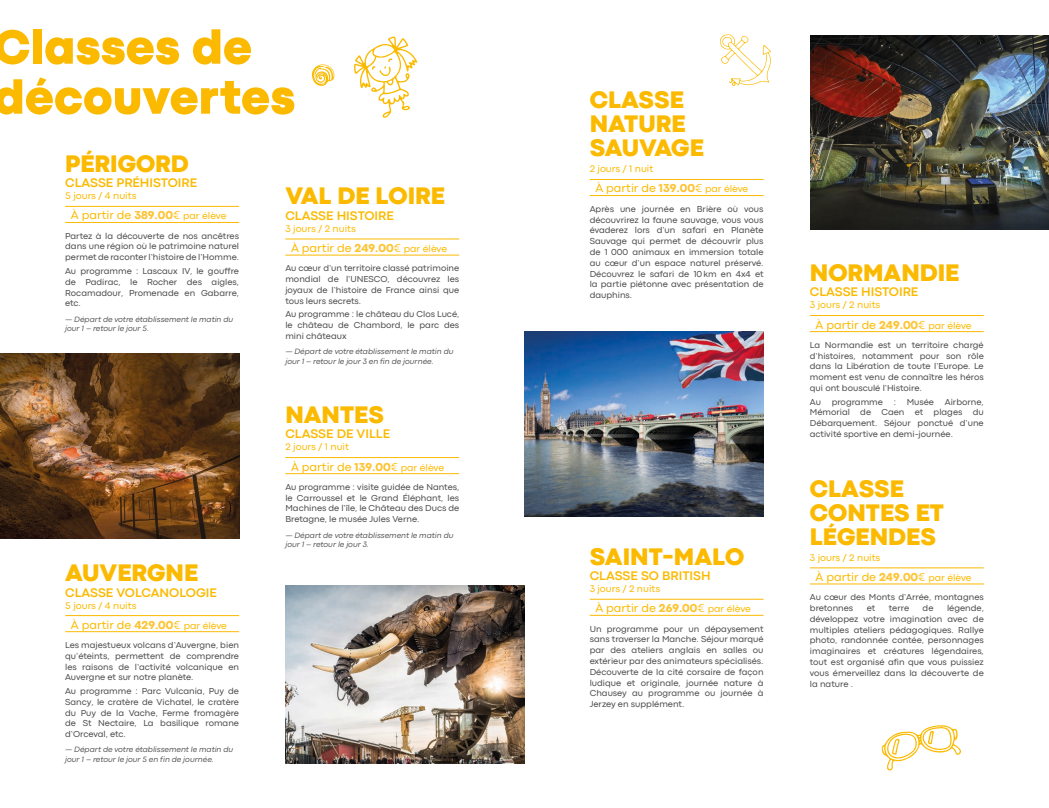
<style>
.page{position:relative;width:1049px;height:808px;background:#fff}
.page>*{position:absolute;margin:0;border:0;box-sizing:border-box;transform-origin:0 0}
.t1{font:800 50px/50px "Codec Pro";color:#fbba00}
.t2{font:800 25px/24px "Codec Pro";color:#fbba00}
.t3{font:700 13px "Codec Pro";color:#fbba00}
.t4{font:12px "Codec Pro";color:#fbba00}
.t5{font:10px "Codec Pro";color:#fbba00}
.t6{font:9px/10.8px "Codec Pro";color:#4b4b4a;text-align:justify}
.t7{font:italic 8px/9.6px "Codec Pro News";color:#4b4b4a}
.s1{font-weight:800;color:#fdc434}
.s2{font-size:10px}
</style>
<div class="page">
<hr style="left:65px;top:206px;width:174px;height:1px;background:#fbba00">
<hr style="left:65px;top:222px;width:174px;height:1px;background:#fbba00">
<hr style="left:285px;top:239px;width:174px;height:1px;background:#fbba00">
<hr style="left:285px;top:255px;width:174px;height:1px;background:#fbba00">
<hr style="left:810px;top:315px;width:174px;height:1px;background:#fbba00">
<hr style="left:810px;top:331px;width:174px;height:1px;background:#fbba00">
<hr style="left:810px;top:568px;width:174px;height:1px;background:#fbba00">
<hr style="left:810px;top:584px;width:174px;height:1px;background:#fbba00">
<hr style="left:590px;top:599px;width:173px;height:1px;background:#fbba00">
<hr style="left:590px;top:615px;width:173px;height:1px;background:#fbba00">
<hr style="left:65px;top:615px;width:174px;height:1px;background:#fbba00">
<hr style="left:65px;top:631px;width:174px;height:1px;background:#fbba00">
<hr style="left:285px;top:457px;width:174px;height:1px;background:#fbba00">
<hr style="left:285px;top:473px;width:174px;height:1px;background:#fbba00">
<img style="left:0;top:353px;width:239px;height:185px">
<img style="left:285px;top:585px;width:239px;height:178px">
<img style="left:524px;top:331px;width:239px;height:185px">
<img style="left:811px;top:36px;width:238px;height:194px">
<hr style="left:590px;top:179px;width:173px;height:1px;background:#fbba00">
<hr style="left:590px;top:195px;width:173px;height:1px;background:#fbba00">
<svg style="left:720px;top:34px;width:51px;height:52px"></svg>
<svg style="left:354px;top:36px;width:64px;height:82px"></svg>
<svg style="left:312px;top:64px;width:22px;height:22px"></svg>
<svg style="left:881px;top:725px;width:80px;height:46px"></svg>
<h1 class="t1" style="left:-6px;top:21px;width:303px">Classes de découvertes</h1>
<h2 class="t2" style="left:65px;top:151px;width:125px">PÉRIGORD</h2>
<h3 class="t3" style="left:65px;top:175px;width:133px">CLASSE PRÉHISTOIRE</h3>
<p class="t5" style="left:65px;top:190px;width:73px">5 jours / 4 nuits</p>
<h3 class="t4" style="left:71px;top:208px;width:157px">À partir de <span class="s1">389.00</span>€ <span class="s2">par élève</span></h3>
<p class="t6" style="left:65px;top:230px;width:175px">Partez à la découverte de nos ancêtres dans une région où le patrimoine naturel permet de raconter l’histoire de l’Homme.</p>
<p class="t6" style="left:65px;top:265px;width:175px">Au programme : Lascaux IV, le gouffre de Padirac, le Rocher des aigles, Rocamadour, Promenade en Gabarre, etc.</p>
<p class="t7" style="left:65px;top:314px;width:170px">— Départ de votre établissement le matin du jour 1 – retour le jour 5.</p>
<h2 class="t2" style="left:285px;top:184px;width:161px">VAL DE LOIRE</h2>
<h3 class="t3" style="left:285px;top:208px;width:110px">CLASSE HISTOIRE</h3>
<p class="t5" style="left:285px;top:223px;width:72px">3 jours / 2 nuits</p>
<h3 class="t4" style="left:291px;top:241px;width:157px">À partir de <span class="s1">249.00</span>€ <span class="s2">par élève</span></h3>
<p class="t6" style="left:285px;top:263px;width:175px">Au cœur d’un territoire classé patrimoine mondial de l’UNESCO, découvrez les joyaux de l’histoire de France ainsi que tous leurs secrets.</p>
<p class="t6" style="left:285px;top:309px;width:175px">Au programme : le château du Clos Lucé, le château de Chambord, le parc des mini châteaux</p>
<p class="t7" style="left:285px;top:346px;width:170px">— Départ de votre établissement le matin du jour 1 – retour le jour 3 en fin de journée.</p>
<h2 class="t2" style="left:65px;top:560px;width:135px">AUVERGNE</h2>
<h3 class="t3" style="left:65px;top:584px;width:153px">CLASSE VOLCANOLOGIE</h3>
<p class="t5" style="left:65px;top:599px;width:73px">5 jours / 4 nuits</p>
<h3 class="t4" style="left:71px;top:617px;width:157px">À partir de <span class="s1">429.00</span>€ <span class="s2">par élève</span></h3>
<p class="t6" style="left:65px;top:639px;width:175px">Les majestueux volcans d’Auvergne, bien qu’éteints, permettent de comprendre les raisons de l’activité volcanique en Auvergne et sur notre planète.</p>
<p class="t6" style="left:65px;top:685px;width:175px">Au programme : Parc Vulcania, Puy de Sancy, le cratère de Vichatel, le cratère du Puy de la Vache, Ferme fromagère de St Nectaire, La basilique romane d’Orceval, etc.</p>
<p class="t7" style="left:65px;top:745px;width:170px">— Départ de votre établissement le matin du jour 1 – retour le jour 5 en fin de journée.</p>
<h2 class="t2" style="left:285px;top:402px;width:100px">NANTES</h2>
<h3 class="t3" style="left:285px;top:426px;width:106px">CLASSE DE VILLE</h3>
<p class="t5" style="left:285px;top:441px;width:65px">2 jours / 1 nuit</p>
<h3 class="t4" style="left:291px;top:459px;width:154px">À partir de <span class="s1">139.00</span>€ <span class="s2">par élève</span></h3>
<p class="t6" style="left:285px;top:481px;width:175px">Au programme : visite guidée de Nantes, le Carroussel et le Grand Éléphant, les Machines de l’île, le Château des Ducs de Bretagne, le musée Jules Verne.</p>
<p class="t7" style="left:285px;top:530px;width:170px">— Départ de votre établissement le matin du jour 1 – retour le jour 3.</p>
<h2 class="t2" style="left:590px;top:88px;width:116px">CLASSE<br>NATURE<br>SAUVAGE</h2>
<p class="t5" style="left:590px;top:163px;width:65px">2 jours / 1 nuit</p>
<h3 class="t4" style="left:595px;top:181px;width:154px">À partir de <span class="s1">139.00</span>€ <span class="s2">par élève</span></h3>
<p class="t6" style="left:590px;top:203px;width:175px">Après une journée en Brière où vous découvrirez la faune sauvage, vous vous évaderez lors d’un safari en Planète Sauvage qui permet de découvrir plus de 1 000 animaux en immersion totale au cœur d’un espace naturel préservé.<br>Découvrez le safari de 10km en 4x4 et la partie piétonne avec présentation de dauphins.</p>
<h2 class="t2" style="left:590px;top:544px;width:156px">SAINT-MALO</h2>
<h3 class="t3" style="left:590px;top:568px;width:122px">CLASSE SO BRITISH</h3>
<p class="t5" style="left:590px;top:583px;width:72px">3 jours / 2 nuits</p>
<h3 class="t4" style="left:595px;top:601px;width:157px">À partir de <span class="s1">269.00</span>€ <span class="s2">par élève</span></h3>
<p class="t6" style="left:590px;top:623px;width:175px">Un programme pour un dépaysement sans traverser la Manche. Séjour marqué par des ateliers anglais en salles ou extérieur par des animateurs spécialisés.<br>Découverte de la cité corsaire de façon ludique et originale, journée nature à Chausey au programme ou journée à Jerzey en supplément.</p>
<h2 class="t2" style="left:810px;top:260px;width:151px">NORMANDIE</h2>
<h3 class="t3" style="left:810px;top:284px;width:110px">CLASSE HISTOIRE</h3>
<p class="t5" style="left:810px;top:299px;width:72px">3 jours / 2 nuits</p>
<h3 class="t4" style="left:815px;top:317px;width:157px">À partir de <span class="s1">249.00</span>€ <span class="s2">par élève</span></h3>
<p class="t6" style="left:810px;top:339px;width:175px">La Normandie est un territoire chargé d’histoires, notamment pour son rôle dans la Libération de toute l’Europe. Le moment est venu de connaître les héros qui ont bousculé l’Histoire.</p>
<p class="t6" style="left:810px;top:396px;width:175px">Au programme : Musée Airborne, Mémorial de Caen et plages du Débarquement. Séjour ponctué d’une activité sportive en demi-journée.</p>
<h2 class="t2" style="left:810px;top:476px;width:136px">CLASSE<br>CONTES ET<br>LÉGENDES</h2>
<p class="t5" style="left:810px;top:551px;width:72px">3 jours / 2 nuits</p>
<h3 class="t4" style="left:815px;top:570px;width:157px">À partir de <span class="s1">249.00</span>€ <span class="s2">par élève</span></h3>
<p class="t6" style="left:810px;top:592px;width:175px">Au cœur des Monts d’Arrée, montagnes bretonnes</p>
<p class="t6" style="left:810px;top:602px;width:175px;text-indent:137px">légende, développez votre imagination avec de multiples ateliers pédagogiques. Rallye photo, randonnée contée, personnages imaginaires et créatures légendaires, tout est organisé afin que vous puissiez vous émerveillez dans la découverte de la nature .</p>
<p class="t6" style="left:867px;top:602px;width:10px">et</p>
<p class="t6" style="left:889px;top:602px;width:22px">terre</p>
<p class="t6" style="left:922px;top:602px;width:12px">de</p>
</div>
